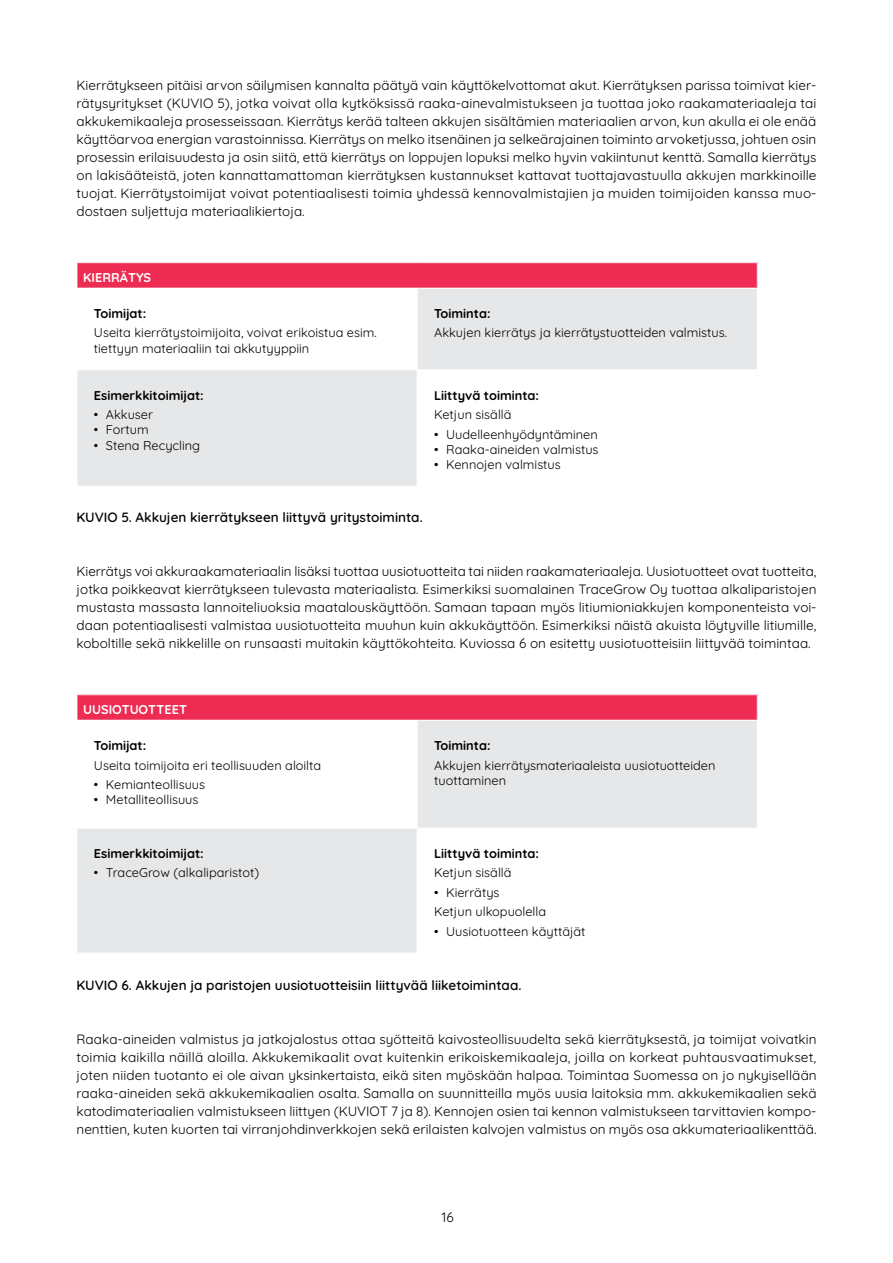
<style>
.page{position:relative;width:893px;height:1263px;background:#fff}
.page>*{position:absolute;margin:0;border:0;box-sizing:border-box;transform-origin:0 0}
.t1{font:13.5px/18px "Quicksand";color:#000;text-align:justify}
.t2{font:600 13.5px "Quicksand";color:#000}
.t3{font:12.75px/15.3px "Quicksand";color:#000}
.t4{font:700 12.75px "Quicksand";color:#000}
.t5{font:700 12.75px "Quicksand";color:#fff}
</style>
<div class="page">
<div style="left:77px;top:263px;width:680px;height:25px;background:#ee2b53"></div>
<svg style="left:78px;top:289px;width:679px;height:197px"></svg>
<svg style="left:77px;top:263px;width:1px;height:25px"></svg>
<svg style="left:757px;top:263px;width:1px;height:25px"></svg>
<hr style="left:77px;top:369px;width:340px;height:1px;background:#fff">
<hr style="left:417px;top:370px;width:1px;height:116px;background:#fff">
<hr style="left:417px;top:289px;width:1px;height:80px;background:#fff">
<hr style="left:417px;top:369px;width:341px;height:1px;background:#fff">
<div style="left:77px;top:695px;width:680px;height:25px;background:#ee2b53"></div>
<svg style="left:78px;top:721px;width:679px;height:232px"></svg>
<svg style="left:77px;top:695px;width:1px;height:25px"></svg>
<svg style="left:757px;top:695px;width:1px;height:25px"></svg>
<hr style="left:77px;top:828px;width:340px;height:1px;background:#fff">
<hr style="left:417px;top:828px;width:1px;height:125px;background:#fff">
<hr style="left:417px;top:721px;width:1px;height:107px;background:#fff">
<hr style="left:417px;top:828px;width:341px;height:1px;background:#fff">
<p class="t1" style="left:77px;top:75px;width:742px">Kierrätykseen pitäisi arvon säilymisen kannalta päätyä vain käyttökelvottomat akut. Kierrätyksen parissa toimivat kier&shy;rätysyritykset (KUVIO 5), jotka voivat olla kytköksissä raaka-ainevalmistukseen ja tuottaa joko raakamateriaaleja tai akkukemikaaleja prosesseissaan. Kierrätys kerää talteen akkujen sisältämien materiaalien arvon, kun akulla ei ole enää käyttöarvoa energian varastoinnissa. Kierrätys on melko itsenäinen ja selkeärajainen toiminto arvoketjussa, johtuen osin prosessin erilaisuudesta ja osin siitä, että kierrätys on loppujen lopuksi melko hyvin vakiintunut kenttä. Samalla kierrätys on lakisääteistä, joten kannattamattoman kierrätyksen kustannukset kattavat tuottajavastuulla akkujen markkinoille tuojat. Kierrätystoimijat voivat potentiaalisesti toimia yhdessä kennovalmistajien ja muiden toimijoiden kanssa muo&shy;dostaen suljettuja materiaalikiertoja.</p>
<p class="t5" style="left:83px;top:267px;width:69px">KIERRÄTYS</p>
<p class="t4" style="left:94px;top:303px;width:54px">Toimijat:</p>
<p class="t3" style="left:94px;top:324px;width:284px">Useita kierrätystoimijoita, voivat erikoistua esim. tiettyyn materiaaliin tai akkutyyppiin</p>
<p class="t4" style="left:94px;top:385px;width:111px">Esimerkkitoimijat:</p>
<p class="t3" style="left:94px;top:406px;width:61px">• Akkuser</p>
<p class="t3" style="left:94px;top:421px;width:56px">• Fortum</p>
<p class="t3" style="left:94px;top:436px;width:108px">• Stena Recycling</p>
<p class="t4" style="left:434px;top:303px;width:58px">Toiminta:</p>
<p class="t3" style="left:434px;top:324px;width:294px">Akkujen kierrätys ja kierrätystuotteiden valmistus.</p>
<p class="t4" style="left:434px;top:385px;width:106px">Liittyvä toiminta:</p>
<p class="t3" style="left:434px;top:406px;width:79px">Ketjun sisällä</p>
<p class="t3" style="left:434px;top:425px;width:165px">• Uudelleenhyödyntäminen</p>
<p class="t3" style="left:434px;top:440px;width:166px">• Raaka-aineiden valmistus</p>
<p class="t3" style="left:434px;top:456px;width:128px">• Kennojen valmistus</p>
<p class="t2" style="left:77px;top:507px;width:348px">KUVIO 5. Akkujen kierrätykseen liittyvä yritystoiminta.</p>
<p class="t1" style="left:77px;top:561px;width:741px">Kierrätys voi akkuraakamateriaalin lisäksi tuottaa uusiotuotteita tai niiden raakamateriaaleja. Uusiotuotteet ovat tuotteita, jotka poikkeavat kierrätykseen tulevasta materiaalista. Esimerkiksi suomalainen TraceGrow Oy tuottaa alkaliparistojen mustasta massasta lannoiteliuoksia maatalouskäyttöön. Samaan tapaan myös litiumioniakkujen komponenteista voi&shy;daan potentiaalisesti valmistaa uusiotuotteita muuhun kuin akkukäyttöön. Esimerkiksi näistä akuista löytyville litiumille, koboltille sekä nikkelille on runsaasti muitakin käyttökohteita. Kuviossa 6 on esitetty uusiotuotteisiin liittyvää toimintaa.</p>
<p class="t5" style="left:83px;top:699px;width:105px">UUSIOTUOTTEET</p>
<p class="t4" style="left:94px;top:735px;width:54px">Toimijat:</p>
<p class="t3" style="left:94px;top:756px;width:229px">Useita toimijoita eri teollisuuden aloilta</p>
<p class="t3" style="left:94px;top:776px;width:113px">• Kemianteollisuus</p>
<p class="t3" style="left:94px;top:791px;width:106px">• Metalliteollisuus</p>
<p class="t4" style="left:94px;top:843px;width:111px">Esimerkkitoimijat:</p>
<p class="t3" style="left:94px;top:864px;width:167px">• TraceGrow (alkaliparistot)</p>
<p class="t4" style="left:434px;top:735px;width:58px">Toiminta:</p>
<p class="t3" style="left:434px;top:756px;width:283px">Akkujen kierrätysmateriaaleista uusiotuotteiden tuottaminen</p>
<p class="t4" style="left:434px;top:843px;width:106px">Liittyvä toiminta:</p>
<p class="t3" style="left:434px;top:864px;width:79px">Ketjun sisällä</p>
<p class="t3" style="left:434px;top:881px;width:114px;line-height:19.5px">• Kierrätys<br>Ketjun ulkopuolella</p>
<p class="t3" style="left:434px;top:922px;width:153px">• Uusiotuotteen käyttäjät</p>
<p class="t2" style="left:77px;top:975px;width:446px">KUVIO 6. Akkujen ja paristojen uusiotuotteisiin liittyvää liiketoimintaa.</p>
<p class="t1" style="left:77px;top:1029px;width:742px">Raaka-aineiden valmistus ja jatkojalostus ottaa syötteitä kaivosteollisuudelta sekä kierrätyksestä, ja toimijat voivatkin toimia kaikilla näillä aloilla. Akkukemikaalit ovat kuitenkin erikoiskemikaaleja, joilla on korkeat puhtausvaatimukset, joten niiden tuotanto ei ole aivan yksinkertaista, eikä siten myöskään halpaa. Toimintaa Suomessa on jo nykyisellään raaka-aineiden sekä akkukemikaalien osalta. Samalla on suunnitteilla myös uusia laitoksia mm. akkukemikaalien sekä katodimateriaalien valmistukseen liittyen (KUVIOT 7 ja 8). Kennojen osien tai kennon valmistukseen tarvittavien kompo&shy;nenttien, kuten kuorten tai virranjohdinverkkojen sekä erilaisten kalvojen valmistus on myös osa akkumateriaalikenttää.</p>
<p class="t1" style="left:441px;top:1206px;width:14px">16</p>
</div>
